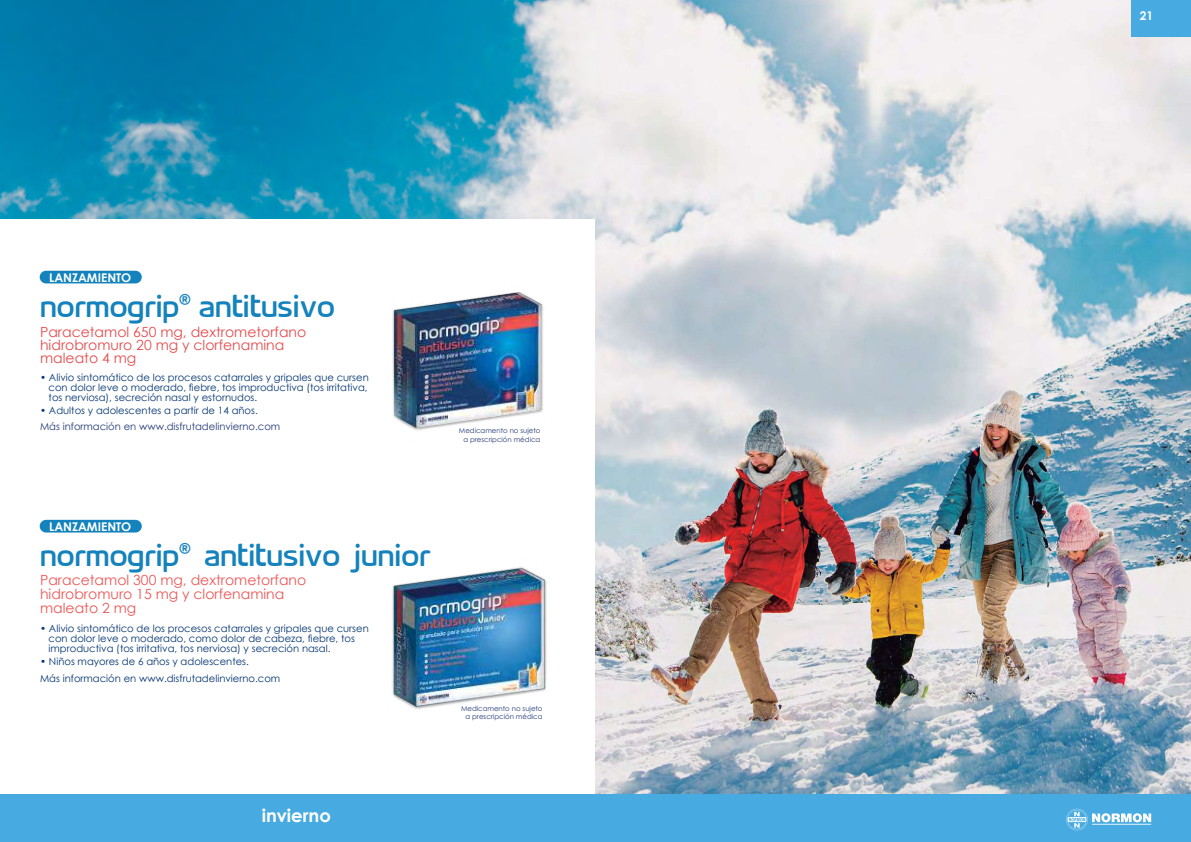
<style>
.page{position:relative;width:1191px;height:842px;background:#fff}
.page>*{position:absolute;margin:0;border:0;box-sizing:border-box;transform-origin:0 0}
.t1{font:32.4px "Spaceota";color:#1482bc}
.t2{font:700 18px "Century Gothic";color:#fff}
.t3{font:14px/13px "Century Gothic";color:#e64a4c}
.t4{font:14px/14px "Century Gothic";color:#ed5655}
.t5{font:700 12px "Century Gothic";color:#fff}
.t6{font:10px/10px "Century Gothic";color:#003471}
.t7{font:10px "Century Gothic";color:#233977}
.t8{font:7px/8.4px "Century Gothic";color:#233977;text-align:right}
</style>
<div class="page">
<img style="left:595px;top:0;width:596px;height:795px">
<img style="left:0;top:0;width:595px;height:218px">
<div style="left:0;top:795px;width:1191px;height:47px;background:#47aae0"></div>
<div style="left:1131px;top:0;width:60px;height:37px;background:#47aae0"></div>
<svg style="left:1066px;top:808px;width:85px;height:22px"></svg>
<img style="left:392px;top:292px;width:152px;height:139px">
<img style="left:392px;top:567px;width:155px;height:142px">
<div style="left:40px;top:271px;width:102px;height:12px;background:#1482bc;border-radius:6px"></div>
<div style="left:40px;top:520px;width:102px;height:12px;background:#1482bc;border-radius:6px"></div>
<p class="t5" style="left:49px;top:268px;width:84px">LANZAMIENTO</p>
<h1 class="t1" style="left:40px;top:294px;width:296px">normogrip<sup>®</sup> antitusivo</h1>
<h3 class="t3" style="left:40px;top:325px;width:268px">Paracetamol 650 mg, dextrometorfano hidrobromuro 20 mg y clorfenamina maleato 4 mg</h3>
<p class="t6" style="left:49px;top:372px;width:322px;text-align:justify;text-indent:-8px">• Alivio sintomático de los procesos catarrales y gripales que cursen con dolor leve o moderado, fiebre, tos improductiva (tos irritativa, tos nerviosa), secreción nasal y estornudos.</p>
<p class="t6" style="left:40px;top:405px;width:219px">• Adultos y adolescentes a partir de 14 años.</p>
<p class="t7" style="left:40px;top:420px;width:242px">Más información en www.disfrutadelinvierno.com</p>
<p class="t8" style="left:459px;top:426px;width:83px">Medicamento no sujeto a prescripción médica</p>
<p class="t5" style="left:49px;top:517px;width:84px">LANZAMIENTO</p>
<h1 class="t1" style="left:40px;top:543px;width:392px">normogrip<sup>®</sup> antitusivo junior</h1>
<h3 class="t4" style="left:40px;top:573px;width:268px">Paracetamol 300 mg, dextrometorfano hidrobromuro 15 mg y clorfenamina maleato 2 mg</h3>
<p class="t6" style="left:49px;top:623px;width:322px;text-indent:-8px">• Alivio sintomático de los procesos catarrales y gripales que cursen con dolor leve o moderado, como dolor de cabeza, fiebre, tos improductiva (tos irritativa, tos nerviosa) y secreción nasal.</p>
<p class="t6" style="left:40px;top:652px;width:242px;line-height:16.8px">• Niños mayores de 6 años y adolescentes.<br>Más información en www.disfrutadelinvierno.com</p>
<p class="t8" style="left:461px;top:704px;width:83px">Medicamento no sujeto a prescripción médica</p>
<h2 class="t2" style="left:262px;top:801px;width:71px">invierno</h2>
<p class="t5" style="left:1139px;top:7px;width:15px">21</p>
</div>
